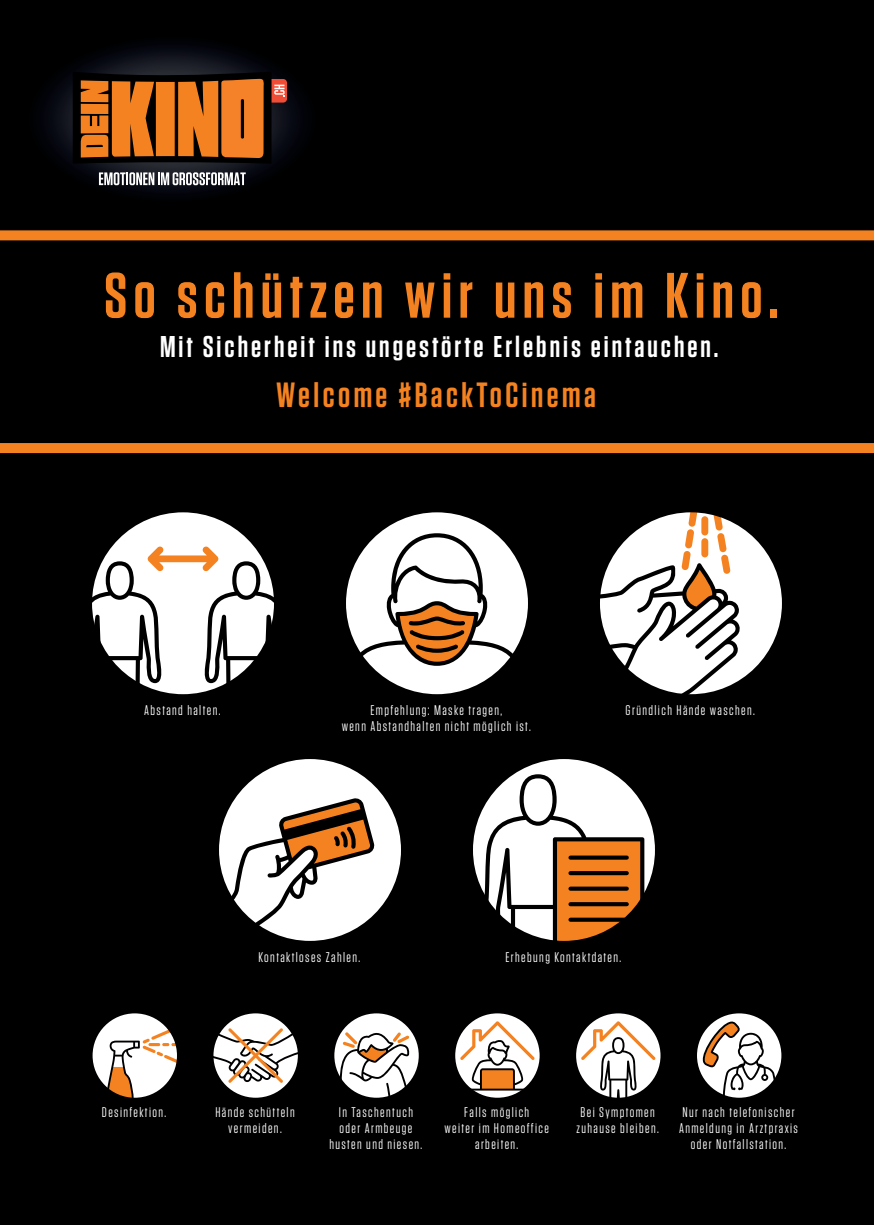
<style>
.page{position:relative;width:874px;height:1225px;background:#fff}
.page>*{position:absolute;margin:0;border:0;box-sizing:border-box;transform-origin:0 0}
.t1{font:600 64px "Tungsten";letter-spacing:.1em;color:#f58220}
.t2{font:600 35px "Tungsten";letter-spacing:.1em;color:#f58220}
.t3{font:600 30px "Tungsten";letter-spacing:.1em;color:#fff}
.t4{font:14px/16px "Tungsten";letter-spacing:.1em;color:#fff;text-align:center}
</style>
<div class="page">
<div style="left:0;top:0;width:873px;height:1225px;background:#000"></div>
<img style="left:42px;top:44px;width:261px;height:150px">
<div style="left:0;top:443px;width:873px;height:10px;background:#f58220"></div>
<div style="left:0;top:230px;width:873px;height:10px;background:#f58220"></div>
<svg style="left:266px;top:79px;width:21px;height:24px"></svg>
<svg style="left:99px;top:172px;width:146px;height:13px;background:#97979b"></svg>
<svg style="left:73px;top:72px;width:211px;height:92px"></svg>
<svg style="left:697px;top:1013px;width:85px;height:85px"></svg>
<svg style="left:92px;top:1013px;width:85px;height:85px"></svg>
<svg style="left:213px;top:1013px;width:85px;height:85px"></svg>
<svg style="left:455px;top:1013px;width:85px;height:85px"></svg>
<svg style="left:334px;top:1013px;width:85px;height:85px"></svg>
<svg style="left:576px;top:1013px;width:85px;height:85px"></svg>
<svg style="left:219px;top:759px;width:182px;height:182px"></svg>
<svg style="left:473px;top:759px;width:182px;height:182px"></svg>
<svg style="left:92px;top:512px;width:182px;height:183px"></svg>
<svg style="left:600px;top:512px;width:182px;height:183px"></svg>
<svg style="left:346px;top:512px;width:182px;height:183px"></svg>
<h1 class="t1" style="left:104px;top:262px;width:675px">So schützen wir uns im Kino.</h1>
<h3 class="t3" style="left:160px;top:330px;width:559px">Mit Sicherheit ins ungestörte Erlebnis eintauchen.</h3>
<h2 class="t2" style="left:276px;top:376px;width:321px">Welcome #BackToCinema</h2>
<p class="t4" style="left:144px;top:703px;width:78px">Abstand halten.</p>
<p class="t4" style="left:370px;top:703px;width:133px">Empfehlung: Maske tragen,</p>
<p class="t4" style="left:625px;top:703px;width:131px">Gründlich Hände waschen.</p>
<p class="t4" style="left:341px;top:719px;width:191px">wenn Abstandhalten nicht möglich ist.</p>
<p class="t4" style="left:258px;top:949px;width:103px">Kontaktloses Zahlen.</p>
<p class="t4" style="left:505px;top:949px;width:117px">Erhebung Kontaktdaten.</p>
<p class="t4" style="left:102px;top:1104px;width:66px">Desinfektion.</p>
<p class="t4" style="left:678px;top:1104px;width:120px">Nur nach telefonischer<br>Anmeldung in Arztpraxis oder Notfallstation.</p>
<p class="t4" style="left:215px;top:1104px;width:81px">Hände schütteln vermeiden.</p>
<p class="t4" style="left:329px;top:1104px;width:94px">In Taschentuch oder Armbeuge husten und niesen.</p>
<p class="t4" style="left:444px;top:1104px;width:106px">Falls möglich<br>weiter im Homeoffice arbeiten.</p>
<p class="t4" style="left:576px;top:1104px;width:84px;text-align:left">Bei Symptomen zuhause bleiben.</p>
</div>
